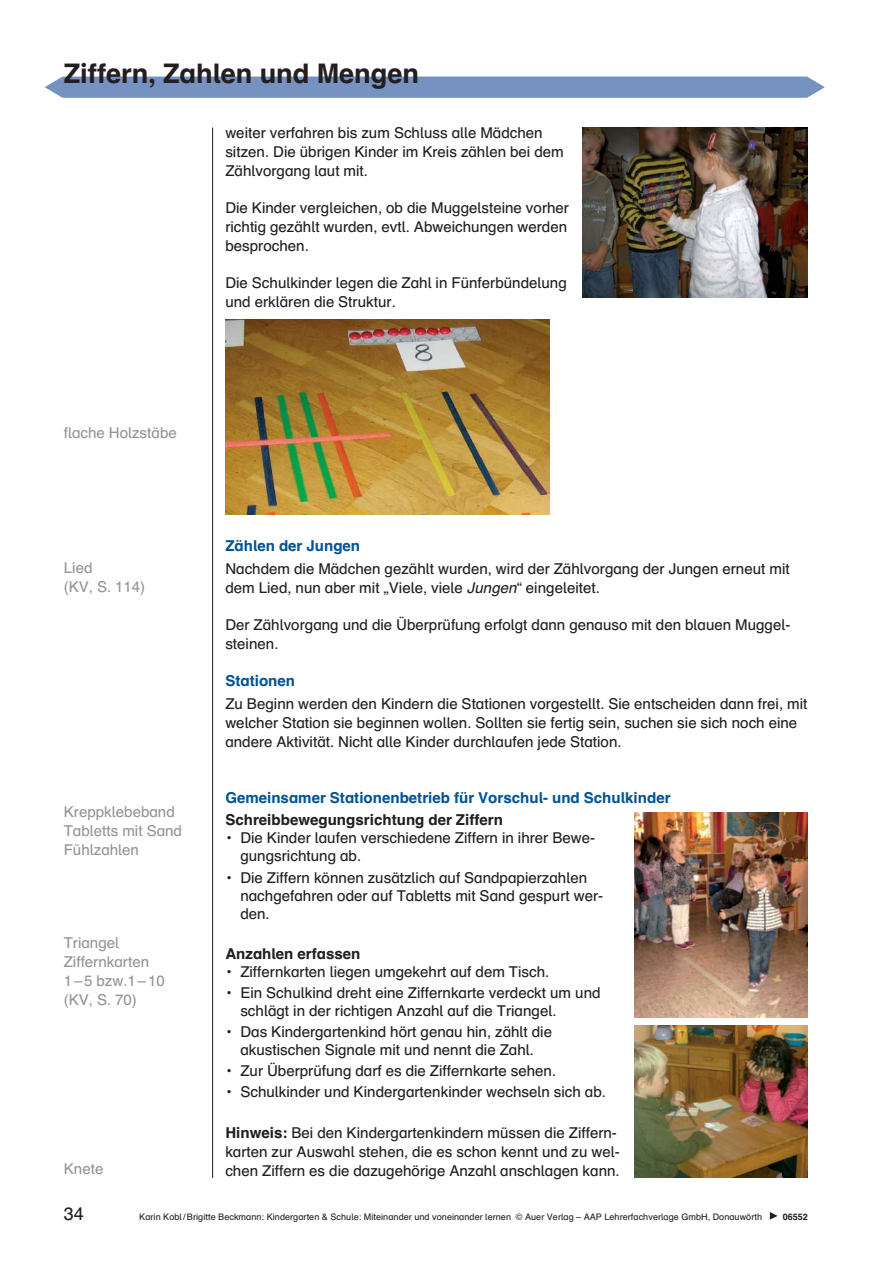
<style>
.page{position:relative;width:893px;height:1263px;background:#fff}
.page>*{position:absolute;margin:0;border:0;box-sizing:border-box;transform-origin:0 0}
.t1{font:700 27px "Auer Schulbuch";color:#231f20}
.t2{font:18px "Auer Schulbuch";color:#231f20}
.t3{font:15px/18.8px "Auer Schulbuch";color:#231f20}
.t4{font:15px/18.8px "Auer Schulbuch";color:#939598}
.t5{font:700 15px "Auer Schulbuch";color:#005496}
.t6{font:700 15px "Auer Schulbuch";color:#231f20}
.t7{font:9px "Auer Schulbuch";letter-spacing:.005em;color:#231f20}
.t8{font:700 9px "Auer Schulbuch";color:#231f20}
.s1{font-style:italic}
.s2{font-weight:700}
</style>
<div class="page">
<hr style="left:212px;top:128px;width:1px;height:1050px;background:#231f20">
<img style="left:583px;top:128px;width:225px;height:169px">
<img style="left:225px;top:320px;width:324px;height:194px">
<img style="left:634px;top:813px;width:174px;height:204px">
<img style="left:634px;top:1025px;width:174px;height:153px">
<svg style="left:45px;top:77px;width:780px;height:21px;background:#7995c2"></svg>
<svg style="left:770px;top:1212px;width:8px;height:7px"></svg>
<h1 class="t1" style="left:64px;top:60px;width:357px">Ziffern, Zahlen und Mengen</h1>
<p class="t3" style="left:225px;top:124px;width:340px">weiter verfahren bis zum Schluss alle Mädchen sitzen. Die übrigen Kinder im Kreis zählen bei dem<br>Zählvorgang laut mit.</p>
<p class="t3" style="left:225px;top:199px;width:345px">Die Kinder vergleichen, ob die Muggelsteine vorher richtig gezählt wurden, evtl. Abweichungen werden besprochen.</p>
<p class="t3" style="left:225px;top:274px;width:343px">Die Schulkinder legen die Zahl in Fünferbündelung und erklären die Struktur.</p>
<p class="t4" style="left:64px;top:424px;width:115px">flache Holzstäbe</p>
<p class="t4" style="left:64px;top:559px;width:83px">Lied<br>(KV, S. 114)</p>
<p class="t4" style="left:64px;top:803px;width:120px">Kreppklebeband<br>Tabletts mit Sand<br>Fühlzahlen</p>
<p class="t4" style="left:64px;top:934px;width:102px">Triangel<br>Ziffernkarten<br>1 – 5 bzw.1 – 10 (KV, S. 70)</p>
<p class="t4" style="left:64px;top:1159px;width:41px">Knete</p>
<p class="t5" style="left:225px;top:538px;width:136px">Zählen der Jungen</p>
<p class="t3" style="left:225px;top:560px;width:566px">Nachdem die Mädchen gezählt wurden, wird der Zählvorgang der Jungen erneut mit dem Lied, nun aber mit „Viele, viele <span class="s1">Jungen</span>“ eingeleitet.</p>
<p class="t3" style="left:225px;top:616px;width:567px">Der Zählvorgang und die Überprüfung erfolgt dann genauso mit den blauen Muggel&shy;steinen.</p>
<p class="t5" style="left:225px;top:674px;width:71px">Stationen</p>
<p class="t3" style="left:225px;top:695px;width:584px">Zu Beginn werden den Kindern die Stationen vorgestellt. Sie entscheiden dann frei, mit welcher Station sie beginnen wollen. Sollten sie fertig sein, suchen sie sich noch eine andere Aktivität. Nicht alle Kinder durchlaufen jede Station.</p>
<p class="t5" style="left:225px;top:790px;width:447px">Gemeinsamer Stationenbetrieb für Vorschul- und Schul kinder</p>
<p class="t6" style="left:225px;top:813px;width:279px">Schreibbewegungsrichtung der Ziffern</p>
<p class="t3" style="left:240px;top:830px;width:356px;line-height:18px;text-indent:-15px">• Die Kinder laufen verschiedene Ziffern in ihrer Bewe&shy;gungsrichtung ab.</p>
<p class="t3" style="left:240px;top:869px;width:364px;line-height:18px;text-indent:-15px">• Die Ziffern können zusätzlich auf Sandpapierzahlen nachgefahren oder auf Tabletts mit Sand gespurt wer&shy;den.</p>
<p class="t6" style="left:225px;top:946px;width:137px">Anzahlen erfassen</p>
<p class="t3" style="left:225px;top:963px;width:326px">• Ziffernkarten liegen umgekehrt auf dem Tisch.</p>
<p class="t3" style="left:240px;top:984px;width:362px;line-height:18px;text-indent:-15px">• Ein Schulkind dreht eine Ziffernkarte verdeckt um und schlägt in der richtigen Anzahl auf die Triangel.</p>
<p class="t3" style="left:225px;top:1023px;width:328px;line-height:18px;text-align:center">• Das Kindergartenkind hört genau hin, zählt die akustischen Signale mit und nennt die Zahl.</p>
<p class="t3" style="left:225px;top:1062px;width:332px">• Zur Überprüfung darf es die Ziffernkarte sehen.</p>
<p class="t3" style="left:225px;top:1083px;width:382px">• Schulkinder und Kindergartenkinder wechseln sich ab.</p>
<p class="t3" style="left:225px;top:1124px;width:396px"><span class="s2">Hinweis:</span> Bei den Kindergartenkindern müssen die Ziffern&shy;karten zur Auswahl stehen, die es schon kennt und zu wel&shy;chen Ziffern es die dazugehörige Anzahl anschlagen kann.</p>
<p class="t2" style="left:64px;top:1205px;width:22px">34</p>
<p class="t7" style="left:139px;top:1212px;width:624px">Karin Kobl / Brigitte Beckmann: Kindergarten &amp; Schule: Miteinander und voneinander lernen © Auer Verlag – AAP Lehrerfachverlage GmbH, Donauwörth</p>
<p class="t8" style="left:783px;top:1212px;width:27px">06552</p>
</div>
